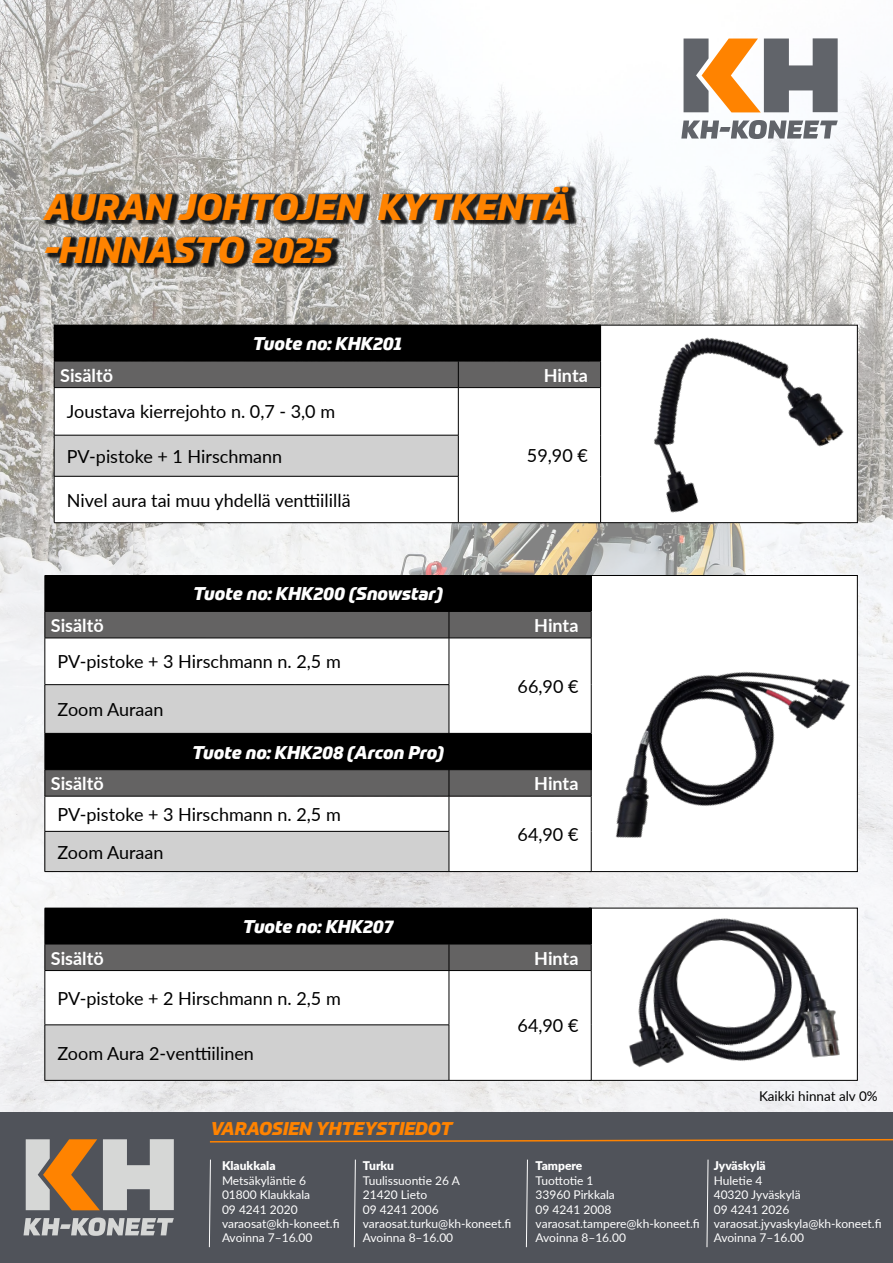
<style>
.page{position:relative;width:893px;height:1263px;background:#fff}
.page>*{position:absolute;margin:0;border:0;box-sizing:border-box;transform-origin:0 0}
.t1{font:italic 800 36px/43.2px "Prometo";color:#ff8300}
.t2{font:18px "Lato";color:#000}
.t3{font:italic 800 18px "Prometo";color:#fff}
.t4{font:700 18px "Lato";color:#fff}
.t5{font:italic 800 18px "Prometo";color:#ff8300}
.t6{font:13.5px "Lato";color:#000}
.t7{font:12px/14.4px "Lato";color:#fff}
.t8{font:900 12px "Lato";color:#fff}
</style>
<div class="page">
<img style="left:0;top:0;width:893px;height:1112px">
<div style="left:43px;top:185px;width:534px;height:84px;background:#000;opacity:.85"></div>
<div style="left:0;top:1112px;width:893px;height:151px;background:#50535a"></div>
<svg style="left:26px;top:1139px;width:148px;height:71px"></svg>
<svg style="left:24px;top:1217px;width:150px;height:19px"></svg>
<svg style="left:683px;top:38px;width:155px;height:74px"></svg>
<svg style="left:681px;top:120px;width:157px;height:19px"></svg>
<svg style="left:209px;top:1139px;width:684px;height:4px"></svg>
<svg style="left:209px;top:1159px;width:2px;height:89px"></svg>
<svg style="left:354px;top:1159px;width:2px;height:89px"></svg>
<svg style="left:526px;top:1159px;width:2px;height:89px"></svg>
<svg style="left:706px;top:1159px;width:3px;height:89px"></svg>
<img style="left:577px;top:280px;width:303px;height:269px">
<div style="left:54px;top:325px;width:547px;height:36px;background:#000"></div>
<svg style="left:55px;top:388px;width:545px;height:134px"></svg>
<div style="left:54px;top:435px;width:404px;height:41px;background:#d0d0d0"></div>
<hr style="left:54px;top:388px;width:1px;height:47px;background:#000">
<hr style="left:458px;top:388px;width:1px;height:47px;background:#000">
<hr style="left:600px;top:388px;width:1px;height:47px;background:#000">
<hr style="left:54px;top:435px;width:404px;height:1px;background:#000">
<hr style="left:54px;top:435px;width:1px;height:41px;background:#000">
<hr style="left:458px;top:435px;width:1px;height:41px;background:#000">
<hr style="left:600px;top:435px;width:1px;height:41px;background:#000">
<hr style="left:54px;top:476px;width:404px;height:1px;background:#000">
<hr style="left:54px;top:476px;width:1px;height:46px;background:#000">
<hr style="left:458px;top:476px;width:1px;height:46px;background:#000">
<hr style="left:600px;top:476px;width:1px;height:46px;background:#000">
<hr style="left:54px;top:522px;width:404px;height:1px;background:#000">
<hr style="left:458px;top:522px;width:143px;height:1px;background:#000">
<div style="left:54px;top:361px;width:547px;height:26px;background:#646363"></div>
<hr style="left:54px;top:387px;width:404px;height:1px;background:#000">
<hr style="left:458px;top:387px;width:143px;height:1px;background:#000">
<div style="left:590px;top:575px;width:267px;height:296px;background:#fff"></div>
<img style="left:545px;top:588px;width:348px;height:319px">
<div style="left:45px;top:575px;width:546px;height:36px;background:#000"></div>
<svg style="left:46px;top:639px;width:545px;height:94px"></svg>
<div style="left:45px;top:685px;width:404px;height:48px;background:#d0d0d0"></div>
<hr style="left:45px;top:638px;width:1px;height:46px;background:#000">
<hr style="left:449px;top:638px;width:1px;height:46px;background:#000">
<hr style="left:591px;top:638px;width:1px;height:47px;background:#000">
<hr style="left:45px;top:684px;width:404px;height:1px;background:#000">
<hr style="left:45px;top:685px;width:1px;height:48px;background:#000">
<hr style="left:449px;top:685px;width:1px;height:48px;background:#000">
<hr style="left:591px;top:685px;width:1px;height:48px;background:#000">
<hr style="left:591px;top:576px;width:1px;height:35px;background:#000">
<svg style="left:45px;top:611px;width:547px;height:27px;background:#5e5d5d"></svg>
<hr style="left:45px;top:638px;width:404px;height:1px;background:#000">
<hr style="left:449px;top:638px;width:142px;height:1px;background:#000">
<div style="left:45px;top:734px;width:546px;height:36px;background:#000"></div>
<hr style="left:45px;top:871px;width:404px;height:1px;background:#000">
<hr style="left:449px;top:871px;width:142px;height:1px;background:#000">
<hr style="left:45px;top:733px;width:404px;height:1px;background:#000">
<hr style="left:449px;top:733px;width:142px;height:1px;background:#000">
<hr style="left:591px;top:734px;width:1px;height:35px;background:#000">
<svg style="left:45px;top:770px;width:547px;height:101px"></svg>
<hr style="left:45px;top:796px;width:404px;height:1px;background:#000">
<hr style="left:449px;top:796px;width:142px;height:1px;background:#000">
<img style="left:582px;top:894px;width:311px;height:218px">
<div style="left:45px;top:908px;width:546px;height:36px;background:#000"></div>
<svg style="left:46px;top:971px;width:545px;height:109px"></svg>
<div style="left:45px;top:1025px;width:404px;height:55px;background:#d0d0d0"></div>
<hr style="left:45px;top:971px;width:1px;height:54px;background:#000">
<hr style="left:449px;top:971px;width:1px;height:54px;background:#000">
<hr style="left:591px;top:971px;width:1px;height:54px;background:#000">
<hr style="left:45px;top:1024px;width:404px;height:1px;background:#000">
<hr style="left:45px;top:1025px;width:1px;height:55px;background:#000">
<hr style="left:449px;top:1025px;width:1px;height:55px;background:#000">
<hr style="left:591px;top:1025px;width:1px;height:55px;background:#000">
<hr style="left:45px;top:1080px;width:404px;height:1px;background:#000">
<hr style="left:449px;top:1080px;width:142px;height:1px;background:#000">
<hr style="left:591px;top:908px;width:1px;height:36px;background:#000">
<div style="left:45px;top:944px;width:547px;height:26px;background:#646363"></div>
<hr style="left:45px;top:970px;width:404px;height:1px;background:#000">
<hr style="left:449px;top:970px;width:142px;height:1px;background:#000">
<h1 class="t1" style="left:45px;top:186px;width:528px">AURAN JOHTOJEN KYTKENTÄ -HINNASTO 2025</h1>
<h2 class="t3" style="left:253px;top:332px;width:151px">Tuote no: KHK201</h2>
<h2 class="t4" style="left:60px;top:362px;width:54px">Sisältö</h2>
<h2 class="t4" style="left:544px;top:362px;width:46px">Hinta</h2>
<h2 class="t2" style="left:67px;top:399px;width:270px">Joustava kierrejohto n. 0,7 - 3,0 m</h2>
<h2 class="t2" style="left:67px;top:443px;width:217px">PV-pistoke + 1 Hirschmann</h2>
<h2 class="t2" style="left:527px;top:443px;width:62px">59,90 €</h2>
<h2 class="t2" style="left:67px;top:487px;width:285px">Nivel aura tai muu yhdellä venttiilillä</h2>
<h2 class="t3" style="left:193px;top:583px;width:251px">Tuote no: KHK200 (Snowstar)</h2>
<h2 class="t4" style="left:51px;top:612px;width:54px">Sisältö</h2>
<h2 class="t4" style="left:534px;top:612px;width:46px">Hinta</h2>
<h2 class="t2" style="left:58px;top:649px;width:285px">PV-pistoke + 3 Hirschmann n. 2,5 m</h2>
<h2 class="t2" style="left:518px;top:673px;width:62px">66,90 €</h2>
<h2 class="t2" style="left:58px;top:697px;width:107px">Zoom Auraan</h2>
<h2 class="t3" style="left:192px;top:741px;width:253px">Tuote no: KHK208 (Arcon Pro)</h2>
<h2 class="t4" style="left:51px;top:770px;width:54px">Sisältö</h2>
<h2 class="t4" style="left:534px;top:770px;width:46px">Hinta</h2>
<h2 class="t2" style="left:58px;top:801px;width:285px">PV-pistoke + 3 Hirschmann n. 2,5 m</h2>
<h2 class="t2" style="left:518px;top:821px;width:62px">64,90 €</h2>
<h2 class="t2" style="left:58px;top:839px;width:107px">Zoom Auraan</h2>
<h2 class="t3" style="left:243px;top:915px;width:152px">Tuote no: KHK207</h2>
<h2 class="t4" style="left:51px;top:945px;width:54px">Sisältö</h2>
<h2 class="t4" style="left:534px;top:945px;width:46px">Hinta</h2>
<h2 class="t2" style="left:58px;top:985px;width:285px">PV-pistoke + 2 Hirschmann n. 2,5 m</h2>
<h2 class="t2" style="left:518px;top:1013px;width:62px">64,90 €</h2>
<h2 class="t2" style="left:58px;top:1040px;width:198px">Zoom Aura 2-venttiilinen</h2>
<h2 class="t5" style="left:211px;top:1117px;width:243px">VARAOSIEN YHTEYSTIEDOT</h2>
<p class="t8" style="left:222px;top:1157px;width:55px">Klaukkala</p>
<p class="t7" style="left:222px;top:1173px;width:119px">Metsäkyläntie 6<br>01800 Klaukkala<br>09 4241 2020 varaosat@kh-koneet.fi<br>Avoinna 7–16.00</p>
<p class="t8" style="left:363px;top:1157px;width:33px">Turku</p>
<p class="t7" style="left:363px;top:1173px;width:150px">Tuulissuontie 26 A<br>21420 Lieto<br>09 4241 2006 varaosat.turku@kh-koneet.fi<br>Avoinna 8–16.00</p>
<p class="t8" style="left:536px;top:1157px;width:48px">Tampere</p>
<p class="t7" style="left:536px;top:1173px;width:166px">Tuottotie 1<br>33960 Pirkkala<br>09 4241 2008 varaosat.tampere@kh-koneet.fi<br>Avoinna 8–16.00</p>
<p class="t6" style="left:759px;top:1086px;width:120px">Kaikki hinnat alv 0%</p>
<p class="t8" style="left:714px;top:1157px;width:53px">Jyväskylä</p>
<p class="t7" style="left:714px;top:1173px;width:169px">Huletie 4<br>40320 Jyväskylä<br>09 4241 2026 varaosat.jyvaskyla@kh-koneet.fi<br>Avoinna 7–16.00</p>
</div>
